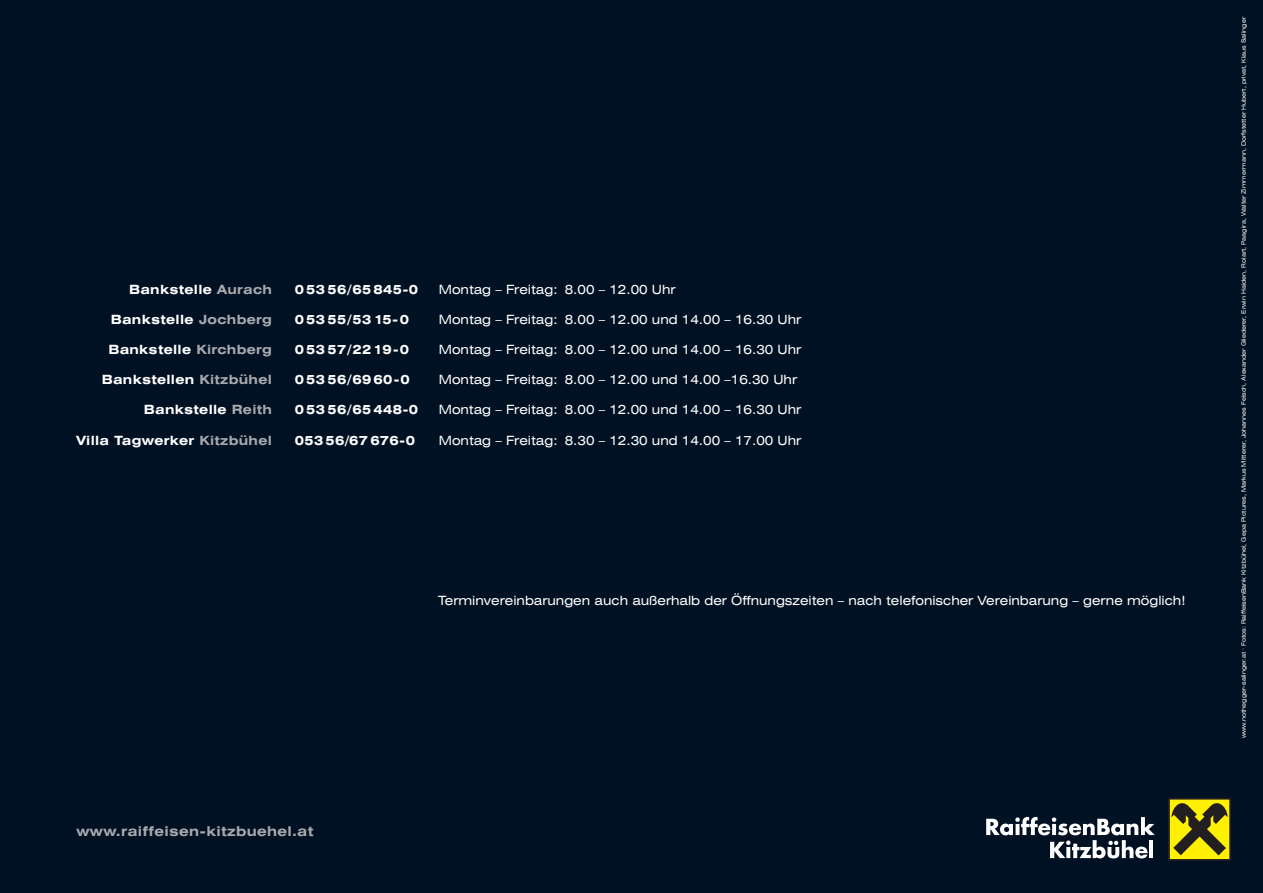
<style>
.page{position:relative;width:1263px;height:893px;background:#001123}
.page>*{position:absolute;margin:0;border:0;box-sizing:border-box;transform-origin:0 0}
.t1{font:700 expanded 13.5px "Swiss 721 BT";letter-spacing:.025em;color:#a8a9ad}
.t2{font:expanded 12.75px "Swiss 721 BT";color:#fff}
.t3{font:700 expanded 12.75px "Swiss 721 BT";letter-spacing:.025em;color:#fff}
.t4{font:expanded 6px "Swiss 721 BT";color:#fff}
.s1{color:#a8a9ad}
</style>
<div class="page">
<svg style="left:1168px;top:798px;width:63px;height:63px"></svg>
<div style="left:1170px;top:800px;width:59px;height:59px;background:#fff101"></div>
<svg style="left:1171px;top:803px;width:57px;height:52px"></svg>
<svg style="left:986px;top:817px;width:169px;height:41px"></svg>
<hr style="left:1149px;top:840px;width:4px;height:18px;background:#fff">
<p class="t3" style="left:129px;top:281px;width:144px">Bankstelle <span class="s1">Aurach</span></p>
<p class="t3" style="left:295px;top:281px;width:125px">0 53 56/65 845-0</p>
<p class="t2" style="left:439px;top:281px;width:238px">Montag – Freitag: 8.00 – 12.00 Uhr</p>
<p class="t3" style="left:111px;top:311px;width:163px">Bankstelle <span class="s1">Jochberg</span></p>
<p class="t3" style="left:295px;top:311px;width:116px">0 53 55/53 15- 0</p>
<p class="t2" style="left:439px;top:311px;width:364px">Montag – Freitag: 8.00 – 12.00 und 14.00 – 16.30 Uhr</p>
<p class="t3" style="left:108px;top:341px;width:165px">Bankstelle <span class="s1">Kirchberg</span></p>
<p class="t3" style="left:295px;top:341px;width:116px">05357/2219-0</p>
<p class="t2" style="left:439px;top:341px;width:364px">Montag – Freitag: 8.00 – 12.00 und 14.00 – 16.30 Uhr</p>
<p class="t3" style="left:102px;top:371px;width:172px">Bankstellen <span class="s1">Kitzbühel</span></p>
<p class="t3" style="left:295px;top:371px;width:117px">05356/6960-0</p>
<p class="t2" style="left:439px;top:371px;width:360px">Montag – Freitag: 8.00 – 12.00 und 14.00 –16.30 Uhr</p>
<p class="t3" style="left:144px;top:401px;width:129px">Bankstelle <span class="s1">Reith</span></p>
<p class="t3" style="left:295px;top:401px;width:125px">0 53 56/65 448-0</p>
<p class="t2" style="left:439px;top:401px;width:364px">Montag – Freitag: 8.00 – 12.00 und 14.00 – 16.30 Uhr</p>
<p class="t3" style="left:77px;top:433px;width:197px">Villa Tagwerker <span class="s1">Kitzbühel</span></p>
<p class="t3" style="left:295px;top:433px;width:122px">053 56/67 676-0</p>
<p class="t2" style="left:439px;top:433px;width:364px">Montag – Freitag: 8.30 – 12.30 und 14.00 – 17.00 Uhr</p>
<p class="t1" style="left:77px;top:823px;width:238px">www.raiffeisen-kitzbuehel.at</p>
<p class="t2" style="left:438px;top:593px;width:749px">Terminvereinbarungen auch außerhalb der Öffnungszeiten – nach telefonischer Vereinbarung – gerne möglich!</p>
<p class="t4" style="left:1240px;top:738px;width:723px;rotate:-90deg">www.nothegger-salinger.at · Fotos: RaiffeisenBank Kitzbühel, Gepa Pictures, Markus Mitterer, Johannes Felsch, Alexander Gliederer, Erwin Haiden, Rolart, Paagira, Walter Zimmermann, Dorfstetter Hubert, privat, Klaus Salinger</p>
</div>
